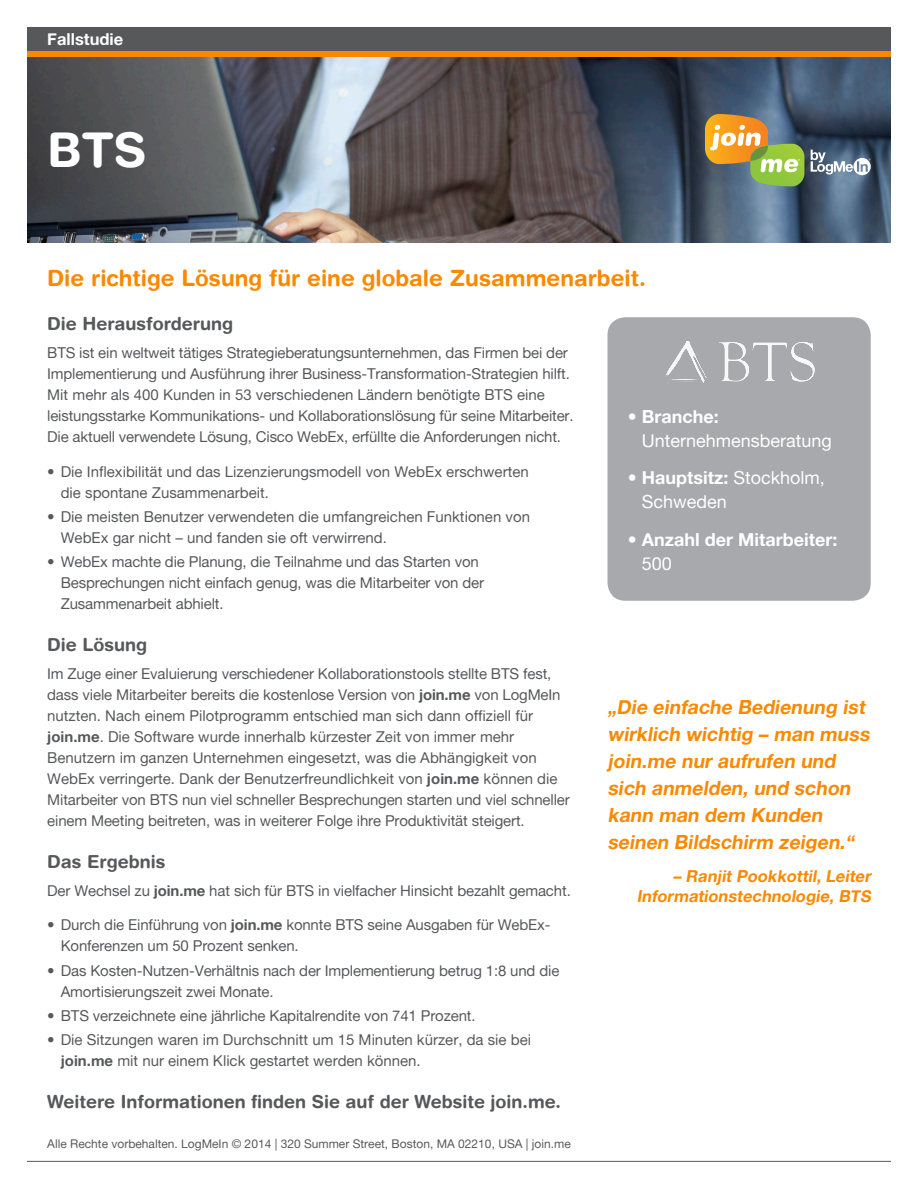
<style>
.page{position:relative;width:918px;height:1188px;background:#fff}
.page>*{position:absolute;margin:0;border:0;box-sizing:border-box;transform-origin:0 0}
.t1{font:700 48px "Helvetica Rounded LT";color:#fff}
.subhead{font:700 22.5px "Helvetica Rounded LT";color:#fa8900}
.italic_call_out{font:italic 19.5px/27px "Alte Haas Grotesk Bold";color:#fa8900}
.subhead-2{font:700 18px "Helvetica Rounded LT";color:#57585a}
.text{font:18px/24px "Alte Haas Grotesk";color:#fff}
.text-2{font:18px/24px "Alte Haas Grotesk Bold";color:#fff}
.italic_call_out-2{font:italic 16.5px/19.5px "Alte Haas Grotesk Bold";color:#fa8900;text-align:right}
.t2{font:16.5px "Alte Haas Grotesk Bold";color:#fff}
.text-3{font:15px/21px "Alte Haas Grotesk";letter-spacing:-.01em;color:#57585a}
.t3{font:12px "Alte Haas Grotesk";color:#57585a}
.s1{font-family:"Alte Haas Grotesk Bold"}
.s2{font-family:"Alte Haas Grotesk"}
</style>
<div class="page">
<div style="left:608px;top:317px;width:263px;height:284px;background:#a8a9ad;border-radius:18px"></div>
<img style="left:665px;top:341px;width:150px;height:42px">
<img style="left:27px;top:57px;width:864px;height:186px">
<div style="left:27px;top:27px;width:864px;height:25px;background:#57585a"></div>
<div style="left:27px;top:52px;width:864px;height:5px;background:#fa8900"></div>
<hr style="left:27px;top:1161px;width:864px;height:1px;background:#57585a">
<svg style="left:705px;top:114px;width:99px;height:72px;background:#a39c5f"></svg>
<svg style="left:811px;top:150px;width:60px;height:25px"></svg>
<p class="t2" style="left:47px;top:29px;width:78px">Fallstudie</p>
<p class="t1" style="left:47px;top:121px;width:101px">BTS</p>
<p class="subhead" style="left:47px;top:265px;width:600px">Die richtige Lösung für eine globale Zusammenarbeit.</p>
<p class="subhead-2" style="left:47px;top:313px;width:187px">Die Herausforderung</p>
<p class="text-3" style="left:47px;top:342px;width:528px">BTS ist ein weltweit tätiges Strategieberatungsunternehmen, das Firmen bei der Implementierung und Ausführung ihrer Business-Transformation-Strategien hilft.<br>Mit mehr als 400 Kunden in 53 verschiedenen Ländern benötigte BTS eine leistungsstarke Kommunikations- und Kollaborationslösung für seine Mitarbeiter.<br>Die aktuell verwendete Lösung, Cisco WebEx, erfüllte die Anforderungen nicht.</p>
<p class="text-3" style="left:61px;top:461px;width:470px;text-indent:-14px">• Die Inflexibilität und das Lizenzierungsmodell von WebEx erschwerten die spontane Zusammenarbeit.</p>
<p class="text-3" style="left:61px;top:506px;width:471px;text-indent:-14px">• Die meisten Benutzer verwendeten die umfangreichen Funktionen von<br>WebEx gar nicht – und fanden sie oft verwirrend.</p>
<p class="text-3" style="left:61px;top:551px;width:425px;text-indent:-14px">• WebEx machte die Planung, die Teilnahme und das Starten von<br>Besprechungen nicht einfach genug, was die Mitarbeiter von der<br>Zusammenarbeit abhielt.</p>
<p class="subhead-2" style="left:47px;top:634px;width:101px">Die Lösung</p>
<p class="text-3" style="left:47px;top:663px;width:524px">Im Zuge einer Evaluierung verschiedener Kollaborationstools stellte BTS fest, dass viele Mitarbeiter bereits die kostenlose Version von <span class="s1">join.me</span> von LogMeIn nutzten. Nach einem Pilotprogramm entschied man sich dann offiziell für <span class="s1">join.me</span>. Die Software wurde innerhalb kürzester Zeit von immer mehr Benutzern im ganzen Unternehmen eingesetzt, was die Abhängigkeit von WebEx verringerte. Dank der Benutzerfreundlichkeit von <span class="s1">join.me</span> können die Mitarbeiter von BTS nun viel schneller Besprechungen starten und viel schneller einem Meeting beitreten, was in weiterer Folge ihre Produktivität steigert.</p>
<p class="subhead-2" style="left:47px;top:851px;width:120px">Das Ergebnis</p>
<p class="text-3" style="left:47px;top:880px;width:525px">Der Wechsel zu <span class="s1">join.me</span> hat sich für BTS in vielfacher Hinsicht bezahlt gemacht.</p>
<p class="text-3" style="left:61px;top:914px;width:491px;text-indent:-14px">• Durch die Einführung von <span class="s1">join.me</span> konnte BTS seine Ausgaben für WebEx-<br>Konferenzen um 50 Prozent senken.</p>
<p class="text-3" style="left:61px;top:959px;width:500px;text-indent:-14px">• Das Kosten-Nutzen-Verhältnis nach der Implementierung betrug 1:8 und die<br>Amortisierungszeit zwei Monate.</p>
<p class="text-3" style="left:47px;top:1005px;width:430px">• BTS verzeichnete eine jährliche Kapitalrendite von 741 Prozent.</p>
<p class="text-3" style="left:61px;top:1029px;width:472px;text-indent:-14px">• Die Sitzungen waren im Durchschnitt um 15 Minuten kürzer, da sie bei <span class="s1">join.me</span> mit nur einem Klick gestartet werden können.</p>
<p class="subhead-2" style="left:47px;top:1091px;width:515px">Weitere Informationen finden Sie auf der Website join.me.</p>
<p class="t3" style="left:47px;top:1136px;width:525px">Alle Rechte vorbehalten. LogMeIn © 2014 | 320 Summer Street, Boston, MA 02210, USA | join.me</p>
<p class="text" style="left:642px;top:404px;width:192px;text-indent:-14px"><span class="s1">• Branche:<br></span>Unternehmensberatung</p>
<p class="text" style="left:642px;top:465px;width:185px;text-indent:-14px"><span class="s1">• Hauptsitz:</span> Stockholm,<br>Schweden</p>
<p class="text-2" style="left:642px;top:527px;width:197px;text-indent:-14px">• Anzahl der Mitarbeiter:<br><span class="s2">500</span></p>
<p class="italic_call_out" style="left:608px;top:693px;width:267px">„Die einfache Bedienung ist wirklich wichtig – man muss join.me nur aufrufen und sich anmelden, und schon kann man dem Kunden seinen Bildschirm zeigen.“</p>
<p class="italic_call_out-2" style="left:637px;top:866px;width:239px">– Ranj it Pookkottil, Leiter<br>Informationstechnologie, BTS</p>
</div>
